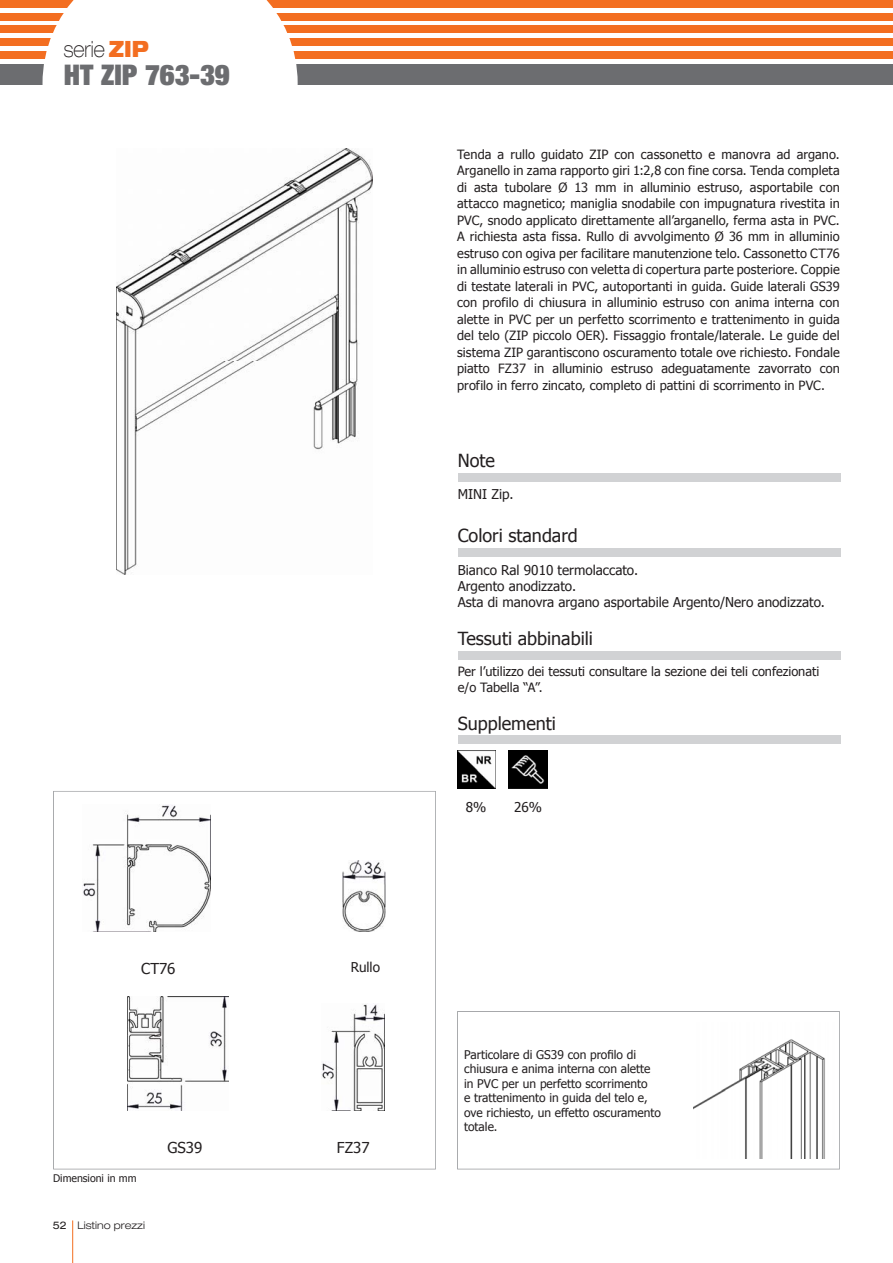
<style>
.page{position:relative;width:893px;height:1263px;background:#fff}
.page>*{position:absolute;margin:0;border:0;box-sizing:border-box;transform-origin:0 0}
.Normale{font:900 expanded 28.5px "Helvetica Neue";color:#6c6d70}
.Normale-2{font:100 expanded 22.5px "Helvetica Neue";color:#231f20;scale:.8 1}
.t1{font:18px "Tahoma";color:#231f20}
.t2{font:15px "Tahoma";color:#231f20}
.t3{font:13.5px "Tahoma";color:#231f20}
.DESCRIZIONE{font:12.75px/16.5px "Tahoma";color:#231f20;text-align:justify}
.t4{font:12px/14.4px "Tahoma";color:#231f20}
.t5{font:300 expanded 10.5px "Helvetica Neue";color:#231f20}
.Stile_paragrafo5{font:10.5px "Tahoma";color:#231f20}
.s1{font-weight:900;color:#f36e21}
.s2{font-weight:400}
</style>
<div class="page">
<div style="left:0;top:0;width:893px;height:7px;background:#f36e21"></div>
<div style="left:0;top:13px;width:893px;height:7px;background:#f36e21"></div>
<div style="left:0;top:26px;width:893px;height:7px;background:#f36e21"></div>
<div style="left:0;top:38px;width:893px;height:8px;background:#f36e21"></div>
<div style="left:0;top:51px;width:893px;height:8px;background:#f36e21"></div>
<div style="left:0;top:64px;width:893px;height:21px;background:#6c6d70"></div>
<div style="left:43px;top:0;width:255px;height:85px;background:#fff"></div>
<hr style="left:72px;top:1220px;width:1px;height:43px;background:#f36e21">
<img style="left:117px;top:149px;width:255px;height:212px">
<img style="left:117px;top:361px;width:241px;height:213px">
<svg style="left:457px;top:1011px;width:383px;height:158px"></svg>
<svg style="left:53px;top:791px;width:383px;height:378px"></svg>
<img style="left:694px;top:1023px;width:143px;height:136px">
<img style="left:83px;top:804px;width:127px;height:128px">
<img style="left:343px;top:860px;width:42px;height:72px">
<img style="left:128px;top:996px;width:101px;height:114px">
<img style="left:321px;top:1003px;width:64px;height:107px">
<img style="left:457px;top:750px;width:39px;height:39px">
<img style="left:508px;top:750px;width:39px;height:39px">
<div style="left:458px;top:473px;width:382px;height:9px;background:#d1d2d4"></div>
<div style="left:458px;top:549px;width:382px;height:8px;background:#d1d2d4"></div>
<div style="left:458px;top:735px;width:382px;height:8px;background:#d1d2d4"></div>
<div style="left:458px;top:651px;width:382px;height:9px;background:#d1d2d4"></div>
<p class="Normale-2" style="left:64px;top:35px;width:108px">serie <span class="s1">ZIP</span></p>
<p class="Normale" style="left:64px;top:57px;width:167px">HT ZIP 763-39</p>
<p class="t2" style="left:141px;top:959px;width:36px">CT76</p>
<p class="t3" style="left:351px;top:958px;width:31px">Rullo</p>
<p class="Stile_paragrafo5" style="left:53px;top:1171px;width:85px">Dimensioni in mm</p>
<p class="t5" style="left:53px;top:1218px;width:94px"><span class="s2">52</span> Listino prezzi</p>
<p class="t2" style="left:167px;top:1137px;width:36px">GS39</p>
<p class="t2" style="left:337px;top:1137px;width:34px">FZ37</p>
<p class="DESCRIZIONE" style="left:457px;top:145px;width:384px">Tenda a rullo guidato ZIP con cassonetto e manovra ad argano.<br>Arganello in zama rapporto giri 1:2,8 con fine corsa. Tenda completa di asta tubolare Ø 13 mm in alluminio estruso, asportabile con attacco magnetico; maniglia snodabile con impugnatura rivestita in PVC, snodo applicato direttamente all’arganello, ferma asta in PVC.<br>A richiesta asta fissa. Rullo di avvolgimento Ø 36 mm in alluminio estruso con ogiva per facilitare manutenzione telo. Cassonetto CT76 in alluminio estruso con veletta di copertura parte posteriore. Coppie di testate laterali in PVC, autoportanti in guida. Guide laterali GS39 con profilo di chiusura in alluminio estruso con anima interna con alette in PVC per un perfetto scorrimento e trattenimento in guida del telo (ZIP piccolo OER). Fissaggio frontale/laterale. Le guide del sistema ZIP garantiscono oscuramento totale ove richiesto. Fondale piatto FZ37 in alluminio estruso adeguatamente zavorrato con profilo in ferro zincato, completo di pattini di scorrimento in PVC.</p>
<p class="t1" style="left:458px;top:449px;width:39px">Note</p>
<p class="t3" style="left:458px;top:485px;width:57px">MINI Zip.</p>
<p class="t1" style="left:458px;top:524px;width:121px">Colori standard</p>
<p class="t3" style="left:458px;top:561px;width:182px">Bianco Ral 9010 termolaccato.</p>
<p class="t3" style="left:458px;top:577px;width:120px">Argento anodizzato.</p>
<p class="t3" style="left:458px;top:593px;width:369px">Asta di manovra argano asportabile Argento/Nero anodizzato.</p>
<p class="t1" style="left:458px;top:627px;width:137px">Tessuti abbinabili</p>
<p class="DESCRIZIONE" style="left:458px;top:664px;width:363px;line-height:15.3px">Per l’utilizzo dei tessuti consultare la sezione dei teli confezionati e/o Tabella “A”.</p>
<p class="t1" style="left:458px;top:711px;width:100px">Supplementi</p>
<p class="t3" style="left:466px;top:799px;width:22px">8%</p>
<p class="t3" style="left:514px;top:799px;width:29px">26%</p>
<p class="t4" style="left:464px;top:1047px;width:198px">Particolare di GS39 con profilo di chiusura e anima interna con alette in PVC per un perfetto scorrimento<br>e trattenimento in guida del telo e, ove richiesto, un effetto oscuramento totale.</p>
</div>
